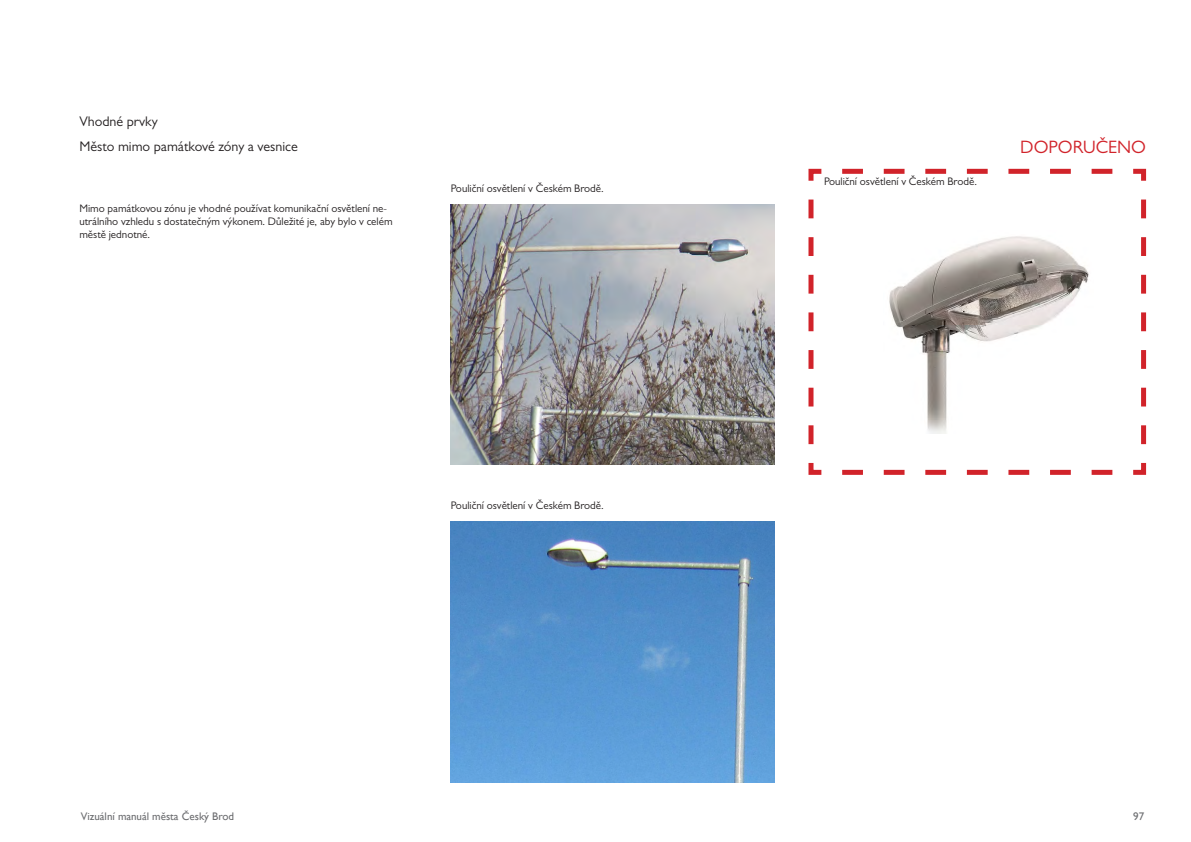
<style>
.page{position:relative;width:1191px;height:842px;background:#fff}
.page>*{position:absolute;margin:0;border:0;box-sizing:border-box;transform-origin:0 0}
.t1{font:18px "Gill Sans MT Pro";color:#d1232a}
.t2{font:14px "Gill Sans MT Pro";color:#231f20}
.t3{font:11px/13.2px "Gill Sans MT Pro";color:#231f20}
.t4{font:11px "Gill Sans";color:#6c6d70}
</style>
<div class="page">
<svg style="left:808px;top:168px;width:339px;height:307px"></svg>
<img style="left:883px;top:231px;width:210px;height:203px">
<img style="left:451px;top:522px;width:323px;height:260px">
<img style="left:451px;top:204px;width:323px;height:260px">
<p class="t2" style="left:79px;top:113px;width:80px">Vhodné prvky</p>
<p class="t2" style="left:79px;top:138px;width:220px">Město mimo památkové zóny a vesnice</p>
<p class="t1" style="left:1020px;top:137px;width:127px">DOPORUČENO</p>
<p class="t3" style="left:451px;top:181px;width:154px">Pouliční osvětlení v Českém Brodě.</p>
<p class="t3" style="left:824px;top:175px;width:154px">Pouliční osvětlení v Českém Brodě.</p>
<p class="t3" style="left:79px;top:201px;width:315px">Mimo památkovou zónu je vhodné používat komunikační osvětlení ne&shy;utrálního vzhledu s dostatečným výkonem. Důležité je, aby bylo v celém městě jednotné.</p>
<p class="t3" style="left:451px;top:499px;width:154px">Pouliční osvětlení v Českém Brodě.</p>
<p class="t4" style="left:81px;top:810px;width:155px">Vizuální manuál města Český Brod</p>
<p class="t4" style="left:1133px;top:810px;width:12px">97</p>
</div>
